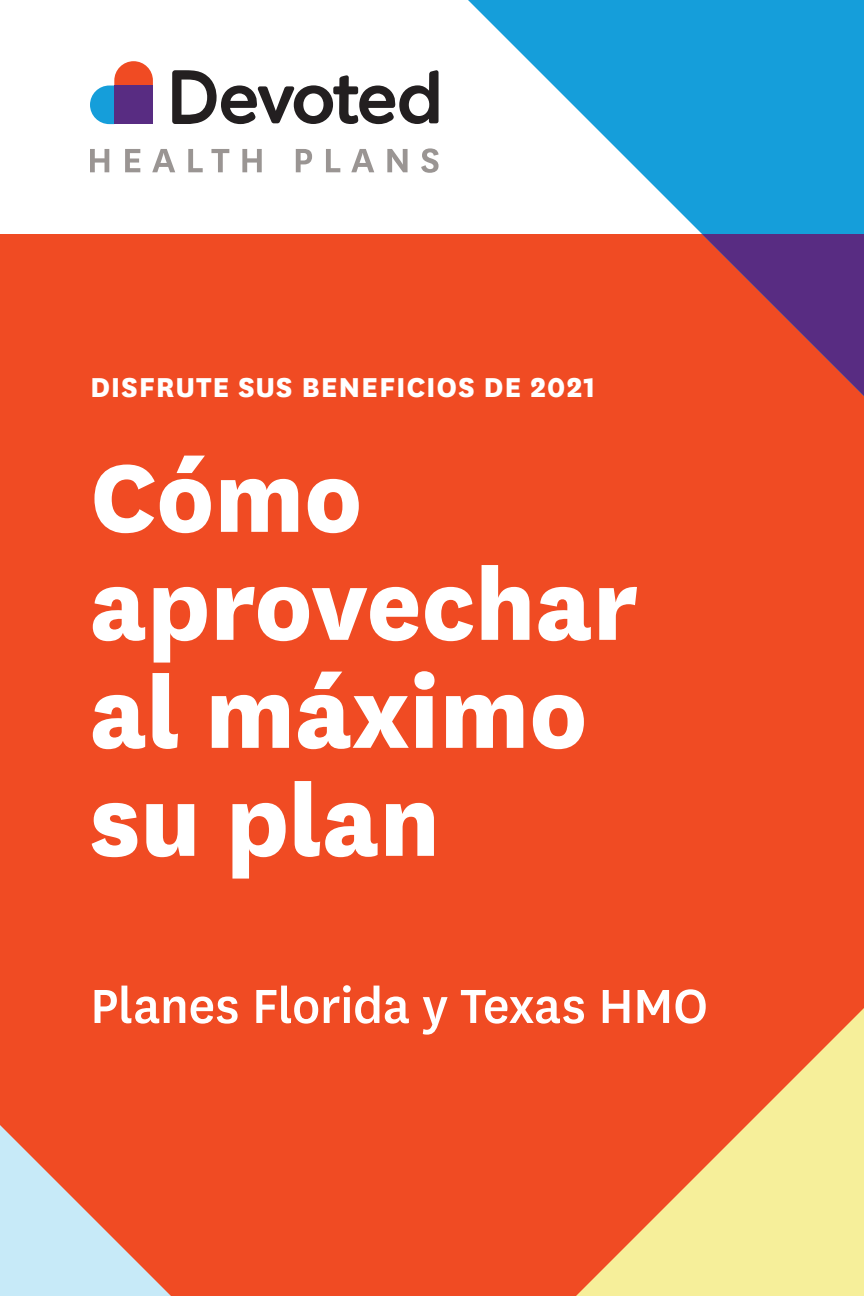
<style>
.page{position:relative;width:864px;height:1296px;background:#fff}
.page>*{position:absolute;margin:0;border:0;box-sizing:border-box;transform-origin:0 0}
.t1{font:800 112px/108px "National";color:#fff}
.Plan_Name{font:500 56px "National";letter-spacing:-.01em;color:#fff}
.t2{font:800 32px "National";letter-spacing:.025em;color:#fff}
</style>
<div class="page">
<div style="left:0;top:234px;width:864px;height:1062px;background:#f04b23"></div>
<svg style="left:90px;top:61px;width:63px;height:63px"></svg>
<div style="left:114px;top:86px;width:39px;height:38px;background:#582c82"></div>
<svg style="left:172px;top:70px;width:260px;height:54px"></svg>
<svg style="left:90px;top:149px;width:19px;height:23px"></svg>
<svg style="left:125px;top:149px;width:15px;height:23px"></svg>
<svg style="left:152px;top:149px;width:23px;height:23px"></svg>
<svg style="left:188px;top:149px;width:15px;height:23px"></svg>
<svg style="left:211px;top:149px;width:18px;height:23px"></svg>
<svg style="left:242px;top:149px;width:20px;height:23px"></svg>
<svg style="left:296px;top:149px;width:16px;height:23px"></svg>
<svg style="left:326px;top:149px;width:14px;height:23px"></svg>
<svg style="left:351px;top:149px;width:23px;height:23px"></svg>
<svg style="left:387px;top:149px;width:21px;height:23px"></svg>
<svg style="left:421px;top:148px;width:11px;height:25px"></svg>
<svg style="left:576px;top:1008px;width:288px;height:288px"></svg>
<svg style="left:432px;top:0;width:432px;height:234px;fill:#159eda"></svg>
<svg style="left:702px;top:234px;width:162px;height:162px"></svg>
<svg style="left:0;top:1125px;width:171px;height:171px"></svg>
<p class="t2" style="left:90px;top:364px;width:507px">DISFRUTE SUS BENEFICIOS DE 2021</p>
<p class="t1" style="left:90px;top:435px;width:550px">Cómo aprovechar al máximo su plan</p>
<p class="Plan_Name" style="left:90px;top:968px;width:620px">Planes Florida y Texas HMO</p>
</div>
